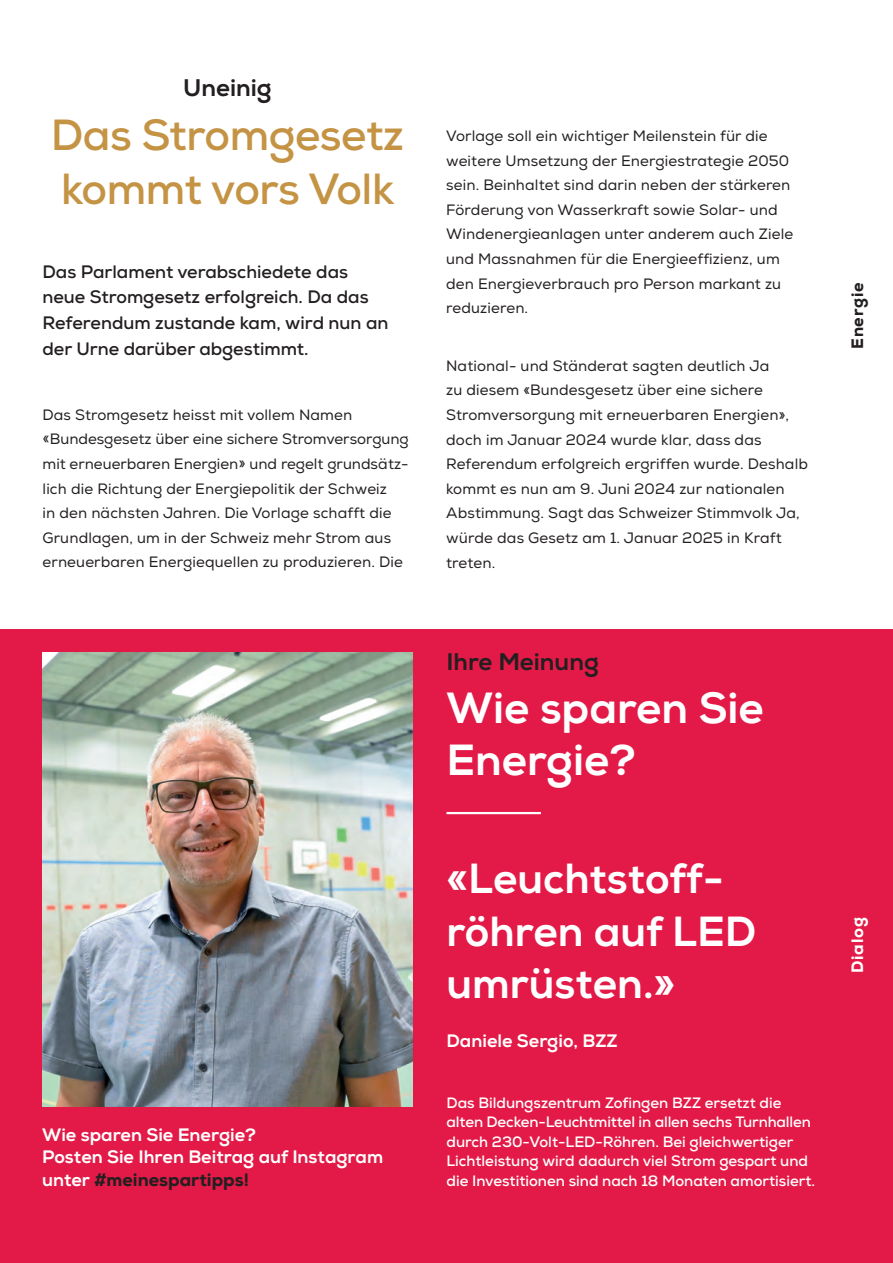
<style>
.page{position:relative;width:893px;height:1263px;background:#fff}
.page>*{position:absolute;margin:0;border:0;box-sizing:border-box;transform-origin:0 0}
.t1{font:700 43.5px/54px "Nexa";letter-spacing:-.01em;color:#c49344}
.t2{font:800 43.5px/52.5px "Nexa";color:#fff}
.t3{font:800 42px/52.5px "Nexa";color:#fff}
.t4{font:800 24px "Nexa";color:#231f20}
.t5{font:700 18px/25.8px "Nexa";color:#231f20}
.t6{font:800 18px/22.5px "Nexa";color:#fff}
.t7{font:800 16.5px "Nexa";letter-spacing:.05em;color:#231f20}
.t8{font:800 16.5px "Nexa";letter-spacing:.05em;color:#fff}
.t9{font:15px/24.6px "Nexa";letter-spacing:.01em;color:#231f20}
.t10{font:700 15px/19.5px "Nexa";color:#fff}
.s1{color:#231f20}
</style>
<div class="page">
<div style="left:0;top:629px;width:893px;height:634px;background:#e31a47"></div>
<hr style="left:446px;top:812px;width:95px;height:2px;background:#fff">
<img style="left:43px;top:652px;width:369px;height:454px">
<h3 class="t4" style="left:183px;top:73px;width:90px">Uneinig</h3>
<h1 class="t1" style="left:51px;top:108px;width:355px">Das Stromgesetz kommt vors Volk</h1>
<p class="t5" style="left:43px;top:259px;width:347px">Das Parlament verabschiedete das neue Stromgesetz erfolgreich. Da das Referendum zustande kam, wird nun an der Urne darüber abgestimmt.</p>
<p class="t9" style="left:43px;top:403px;width:368px">Das Stromgesetz heisst mit vollem Namen «Bundesgesetz über eine sichere Stromversorgung mit erneuerbaren Energien» und regelt grundsätz&shy;lich die Richtung der Energiepolitik der Schweiz<br>in den nächsten Jahren. Die Vorlage schafft die Grundlagen, um in der Schweiz mehr Strom aus erneuerbaren Energiequellen zu produzieren. Die</p>
<p class="t6" style="left:42px;top:1123px;width:343px">Wie sparen Sie Energie?<br>Posten Sie Ihren Beitrag auf Instagram unter <span class="s1">#meinespartipps</span><span class="s1">!</span></p>
<p class="t9" style="left:446px;top:124px;width:349px">Vorlage soll ein wichtiger Meilenstein für die weitere Umsetzung der Energiestrategie 2050 sein. Beinhaltet sind darin neben der stärkeren Förderung von Wasserkraft sowie Solar- und Windenergieanlagen unter anderem auch Ziele und Massnahmen für die Energieeffizienz, um den Energieverbrauch pro Person markant zu reduzieren.</p>
<p class="t9" style="left:446px;top:354px;width:363px">National- und Ständerat sagten deutlich Ja<br>zu diesem «Bundesgesetz über eine sichere Stromversorgung mit erneuerbaren Energien», doch im Januar 2024 wurde klar, dass das Referendum erfolgreich ergriffen wurde. Deshalb kommt es nun am 9. Juni 2024 zur nationalen Abstimmung. Sagt das Schweizer Stimmvolk Ja, würde das Gesetz am 1. Januar 2025 in Kraft treten.</p>
<h3 class="t4" style="left:446px;top:647px;width:154px">Ihre Meinung</h3>
<h1 class="t2" style="left:446px;top:682px;width:319px">Wie sparen Sie<br>Energie?</h1>
<h2 class="t3" style="left:446px;top:853px;width:312px">«Leuchtstoff&shy;röhren auf LED umrüsten.»</h2>
<p class="t6" style="left:446px;top:1030px;width:173px">Daniele Sergio, BZZ</p>
<p class="t10" style="left:446px;top:1093px;width:370px">Das Bildungszentrum Zofingen BZZ ersetzt die alten Decken-Leuchtmittel in allen sechs Turnhallen durch 230-Volt-LED-Röhren. Bei gleichwertiger Lichtleistung wird dadurch viel Strom gespart und die Investitionen sind nach 18 Monaten amortisiert.</p>
<p class="t7" style="left:847px;top:349px;width:68px;rotate:-90deg">Energie</p>
<p class="t8" style="left:847px;top:973px;width:57px;rotate:-90deg">Dialog</p>
</div>
